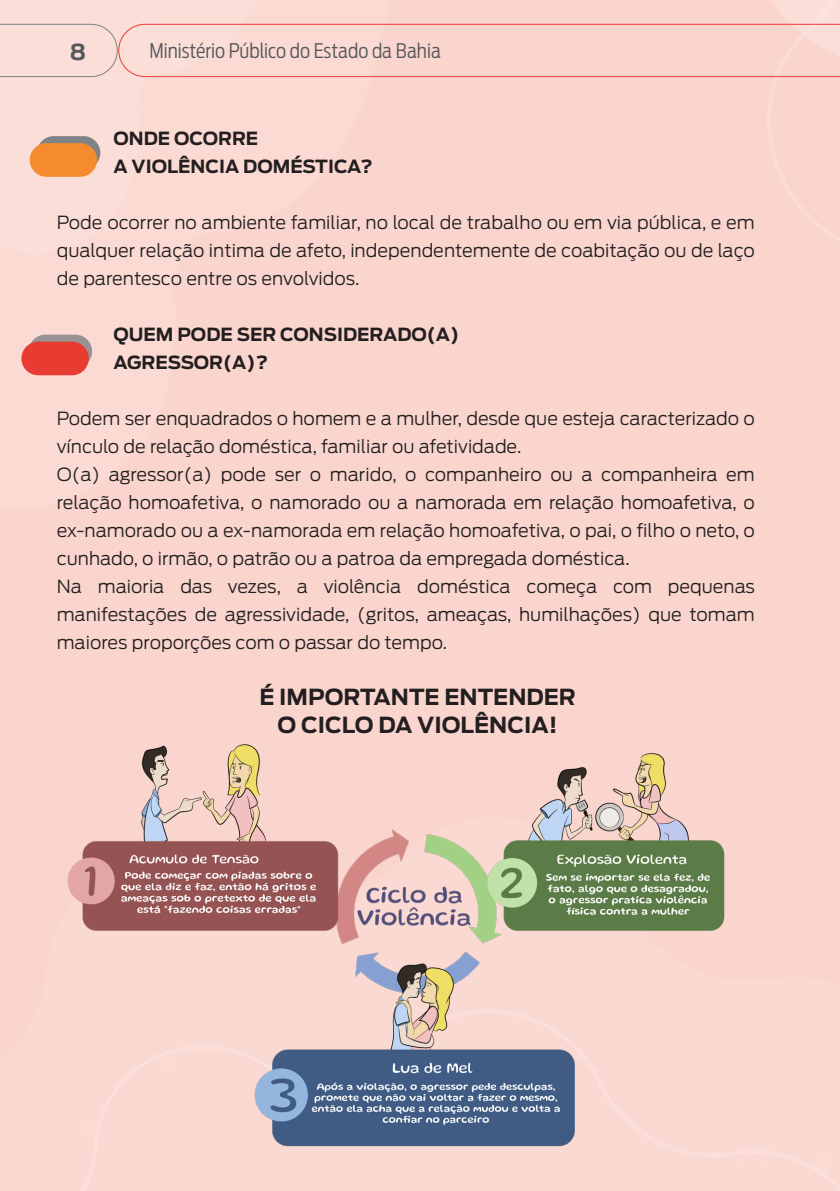
<style>
.page{position:relative;width:840px;height:1191px;background:#fff}
.page>*{position:absolute;margin:0;border:0;box-sizing:border-box;transform-origin:0 0}
.t1{font:700 22px "Antenna";color:#231f20}
.t2{font:700 22px "Antenna";color:#57585a}
.t3{font:300 20px "Antenna Cond";color:#57585a}
.t4{font:300 18px/28px "Antenna";color:#231f20;text-align:justify}
.SUBTitulo{font:700 18px "Antenna";color:#231f20}
</style>
<div class="page">
<div style="left:0;top:0;width:839px;height:1190px;background:#fad5ce"></div>
<svg style="left:0;top:23px;width:839px;height:55px;background:#f9d2cb"></svg>
<svg style="left:29px;top:334px;width:63px;height:34px"></svg>
<div style="left:21px;top:342px;width:68px;height:33px;background:#e83c33;border-radius:17px"></div>
<div style="left:37px;top:136px;width:63px;height:34px;background:#808285;border-radius:17px"></div>
<div style="left:30px;top:143px;width:67px;height:34px;background:#f58a2f;border-radius:17px"></div>
<img style="left:36px;top:710px;width:738px;height:472px">
<p class="t2" style="left:70px;top:39px;width:18px">8</p>
<p class="t3" style="left:149px;top:39px;width:293px">Ministério Público do Estado da Bahia</p>
<p class="SUBTitulo" style="left:113px;top:127px;width:146px">ONDE OCORRE</p>
<p class="SUBTitulo" style="left:113px;top:155px;width:260px">A VIOLÊNCIA DOMÉSTICA?</p>
<p class="t4" style="left:57px;top:208px;width:699px">Pode ocorrer no ambiente familiar, no local de trabalho ou em via pública, e em qualquer relação intima de afeto, independentemente de coabitação ou de laço de parentesco entre os envolvidos.</p>
<p class="SUBTitulo" style="left:113px;top:323px;width:347px">QUEM PODE SER CONSIDERADO(A)</p>
<p class="SUBTitulo" style="left:113px;top:351px;width:156px">AGRESSOR(A)?</p>
<p class="t4" style="left:57px;top:404px;width:699px">Podem ser enquadrados o homem e a mulher, desde que esteja caracterizado o vínculo de relação doméstica, familiar ou afetividade.</p>
<p class="t4" style="left:57px;top:460px;width:699px">O(a) agressor(a) pode ser o marido, o companheiro ou a companheira em relação homoafetiva, o namorado ou a namorada em relação homoafetiva, o ex-namorado ou a ex-namorada em relação homoafetiva, o pai, o filho o neto, o cunhado, o irmão, o patrão ou a patroa da empregada doméstica.</p>
<p class="t4" style="left:57px;top:572px;width:699px">Na maioria das vezes, a violência doméstica começa com pequenas manifestações de agressividade, (gritos, ameaças, humilhações) que tomam maiores proporções com o passar do tempo.</p>
<p class="t1" style="left:259px;top:683px;width:318px">É IMPORTANTE ENTENDER</p>
<p class="t1" style="left:277px;top:711px;width:281px">O CICLO DA VIOLÊNCIA!</p>
</div>
